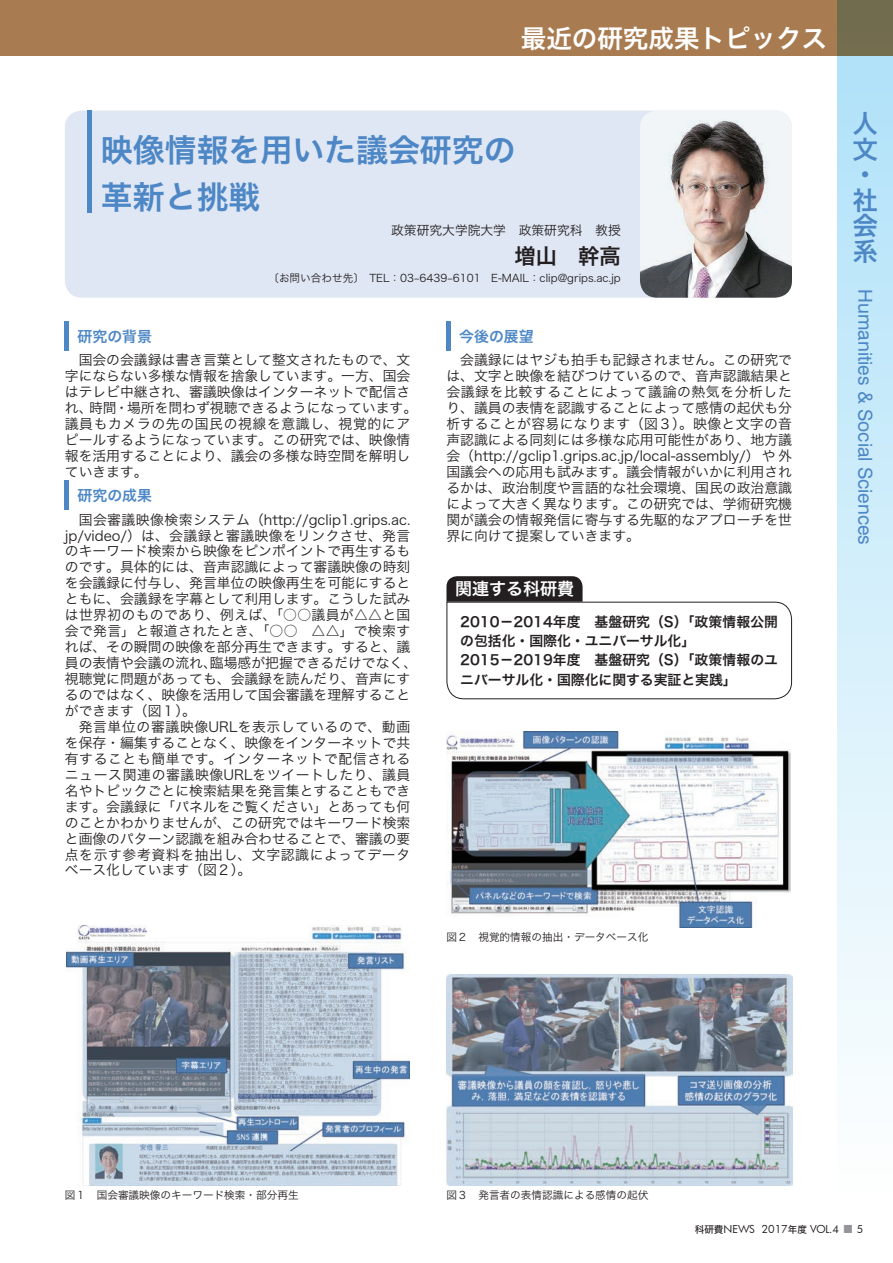
<style>
.page{position:relative;width:893px;height:1263px;background:#fff}
.page>*{position:absolute;margin:0;border:0;box-sizing:border-box;transform-origin:0 0}
.t1{font:31.95px/46.8px "Hira Kaku Std N W6";color:#4d87c6}
.t2{font:25.5px "Hira Kaku Std N W6";color:#fff}
.t3{font:25.5px/25.5px "Hira Kaku Std N W6";color:#4d87c6}
.t4{font:21.3px "Hira Kaku Std N W6";color:#231f20}
.t5{font:19.2px "Swiss 721 BT";color:#4d87c6}
.t6{font:16.95px "Hira Kaku Std N W6";color:#fff}
.t7{font:14.85px "Hira Kaku Std N W6";color:#4d87c6}
.t8{font:13.8px/15.9px "Hira Kaku Std N W3";color:#231f20}
.t9{font:13.8px/19.2px "Hira Kaku Std N W6";color:#231f20}
.t10{font:12.75px "Hira Kaku Std N W3";color:#231f20}
.t11{font:10.65px "Hira Kaku Std N W3";color:#231f20}
.t12{font:10.65px "Futura";color:#231f20}
.s1{font-family:"Hira Kaku Std N W5";font-size:9.6px}
.s2{font-family:"Hira Kaku Std N W5";color:#939598}
</style>
<div class="page">
<hr style="left:65px;top:321px;width:4px;height:30px;background:#4d87c6">
<hr style="left:65px;top:480px;width:4px;height:30px;background:#4d87c6">
<div style="left:446px;top:321px;width:5px;height:30px;background:#4d87c6"></div>
<div style="left:65px;top:111px;width:727px;height:187px;background:#e0e7f4;border-radius:17px"></div>
<hr style="left:87px;top:111px;width:4px;height:102px;background:#4d87c6">
<img style="left:640px;top:111px;width:152px;height:187px">
<svg style="left:446px;top:576px;width:346px;height:124px"></svg>
<img style="left:66px;top:926px;width:343px;height:259px">
<img style="left:446px;top:731px;width:345px;height:196px">
<img style="left:446px;top:974px;width:346px;height:211px">
<div style="left:838px;top:0;width:55px;height:1200px;background:linear-gradient(to bottom,#ace0f9,#fefefe)"></div>
<div style="left:0;top:0;width:893px;height:55px;background:#a97b50"></div>
<p class="t2" style="left:521px;top:19px;width:308px">最近の研究成果トピックス</p>
<p class="t1" style="left:101px;top:127px;width:416px">映像情報を用いた議会研究の革新と挑戦</p>
<p class="t10" style="left:391px;top:221px;width:231px">政策研究大学院大学　政策研究科　教授</p>
<p class="t4" style="left:514px;top:240px;width:108px">増山　幹高</p>
<p class="t11" style="left:268px;top:270px;width:354px">〔お問い合わせ先〕　TEL：03-6439-6101　E-MAIL：clip@grips.ac.jp</p>
<p class="t7" style="left:78px;top:325px;width:76px">研究の背景</p>
<p class="t8" style="left:65px;top:352px;width:354px">　国会の会議録は書き言葉として整文されたもので、文字にならない多様な情報を捨象しています。一方、国会はテレビ中継され、審議映像はインターネットで配信され、時間・場所を問わず視聴できるようになっています。議員もカメラの先の国民の視線を意識し、視覚的にアピールするようになっています。この研究では、映像情報を活用することにより、議会の多様な時空間を解明していきます。</p>
<p class="t7" style="left:78px;top:484px;width:76px">研究の成果</p>
<p class="t8" style="left:65px;top:511px;width:354px">　国会審議映像検索システム（http://gclip1.grips.ac. jp/video/）は、会議録と審議映像をリンクさせ、発言のキーワード検索から映像をピンポイントで再生するものです。具体的には、音声認識によって審議映像の時刻を会議録に付与し、発言単位の映像再生を可能にするとともに、会議録を字幕として利用します。こうした試みは世界初のものであり、例えば、「○○議員が△△と国会で発言」と報道されたとき、「○○　△△」で検索すれば、その瞬間の映像を部分再生できます。すると、議員の表情や会議の流れ、臨場感が把握できるだけでなく、視聴覚に問題があっても、会議録を読んだり、音声にするのではなく、映像を活用して国会審議を理解することができます（図１）。<br>　発言単位の審議映像URLを表示しているので、動画を保存・編集することなく、映像をインターネットで共有することも簡単です。インターネットで配信されるニュース関連の審議映像URLをツイートしたり、議員名やトピックごとに検索結果を発言集とすることもできます。会議録に「パネルをご覧ください」とあっても何のことかわかりませんが、この研究ではキーワード検索と画像のパターン認識を組み合わせることで、審議の要点を示す参考資料を抽出し、文字認識によってデータベース化しています（図２）。</p>
<p class="t7" style="left:459px;top:325px;width:76px">今後の展望</p>
<p class="t8" style="left:446px;top:352px;width:347px;text-align:justify">　会議録にはヤジも拍手も記録されません。この研究では、文字と映像を結びつけているので、音声認識結果と会議録を比較することによって議論の熱気を分析したり、議員の表情を認識することによって感情の起伏も分析することが容易になります（図３）。映像と文字の音声認識による同刻には多様な応用可能性があり、地方議会（http://gclip1.grips.ac.jp/local-assembly/）や外国議会への応用も試みます。議会情報がいかに利用されるかは、政治制度や言語的な社会環境、国民の政治意識によって大きく異なります。この研究では、学術研究機関が議会の情報発信に寄与する先駆的なアプローチを世界に向けて提案していきます。</p>
<p class="t6" style="left:455px;top:576px;width:121px">関連する科研費</p>
<p class="t9" style="left:460px;top:613px;width:319px">2010－2014年度　基盤研究（S）「政策情報公開の包括化・国際化・ユニバーサル化」<br>2015－2019年度　基盤研究（S）「政策情報のユニバーサル化・国際化に関する実証と実践」</p>
<p class="t11" style="left:446px;top:929px;width:203px">図２　視覚的情報の抽出・データベース化</p>
<h2 class="t3" style="left:853px;top:111px;width:27px">人文・社会系</h2>
<h3 class="t5" style="left:877px;top:289px;width:257px;rotate:90deg">Humanities &amp; Social Sciences</h3>
<p class="t11" style="left:65px;top:1187px;width:235px">図１　国会審議映像のキーワード検索・部分再生</p>
<p class="t11" style="left:446px;top:1187px;width:203px">図３　発言者の表情認識による感情の起伏</p>
<p class="t12" style="left:695px;top:1222px;width:170px"><span class="s1">科研費</span>NEWS 2017<span class="s1">年度</span> VOL.4 <span class="s2">■</span> 5</p>
</div>
